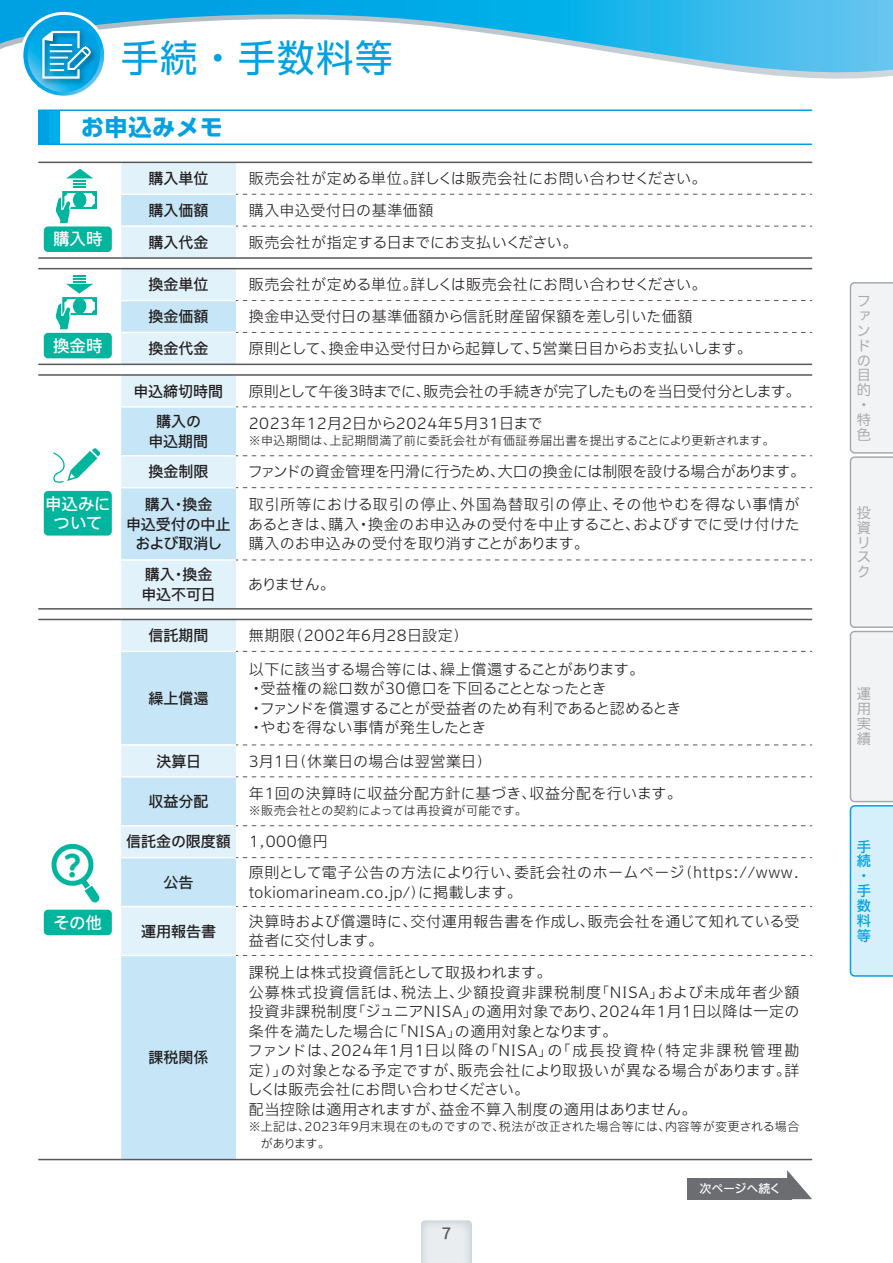
<style>
.page{position:relative;width:893px;height:1263px;background:#fff}
.page>*{position:absolute;margin:0;border:0;box-sizing:border-box;transform-origin:0 0}
.t1{font:37.5px "UD Shin Go Pro";letter-spacing:.04em;color:#00a1e3}
.t2{font:700 28.65px "UD Shin M Go Pro";color:#00b59d}
.t3{font:700 23.25px "UD Shin Go Pro";letter-spacing:.025em;color:#00a1e3}
.t4{font:500 16.5px/19.5px "Iwa UCDA Goth Std";color:#fff;text-align:center}
.t5{font:300 15px/19.5px "Iwa UCDA Goth Std";letter-spacing:.03em;color:#231f20}
.t6{font:300 15px/19.5px "Iwa UCDA Goth Std";letter-spacing:.01em;color:#231f20}
.t7{font:500 15px/19.5px "Iwa UCDA Goth Std";color:#231f20;text-align:center}
.t8{font:300 15px "Iwa UCDA Goth Std";letter-spacing:-.02em;color:#231f20}
.t9{font:300 15px "Iwa UCDA Goth Std";letter-spacing:-.01em;color:#231f20}
.t10{font:500 15px "Iwa UCDA Goth Std";color:#57585a}
.t11{font:100 14.25px/14.9px "Iwa UCDA Goth Std";color:#a8a9ad}
.t12{font:500 14.25px/14.9px "Iwa UCDA Goth Std";color:#00a1e3}
.t13{font:300 12px/16.5px "Iwa UCDA Goth Std";letter-spacing:.03em;color:#231f20}
.t14{font:500 12px "Iwa UCDA Goth Std";letter-spacing:-.015em;color:#fff}
.s1{font-weight:300}
</style>
<div class="page">
<svg style="left:849px;top:282px;width:44px;height:695px"></svg>
<svg style="left:648px;top:58px;width:245px;height:21px"></svg>
<div style="left:20px;top:12px;width:87px;height:87px;border:6px solid #fff;border-radius:50%"></div>
<svg style="left:23px;top:15px;width:81px;height:81px"></svg>
<svg style="left:28px;top:20px;width:72px;height:72px"></svg>
<svg style="left:1px;top:0;width:892px;height:58px"></svg>
<img style="left:38px;top:27px;width:62px;height:60px">
<svg style="left:41px;top:30px;width:50px;height:50px;background:#44b0da"></svg>
<div style="left:38px;top:110px;width:11px;height:34px;background:#00a1e3"></div>
<div style="left:49px;top:110px;width:11px;height:34px;background:#00aee8"></div>
<svg style="left:38px;top:109px;width:22px;height:2px"></svg>
<hr style="left:60px;top:109px;width:752px;height:2px;background:#00a1e3">
<svg style="left:38px;top:144px;width:22px;height:1px"></svg>
<hr style="left:60px;top:144px;width:752px;height:1px;background:#00a1e3">
<div style="left:121px;top:163px;width:115px;height:30px;background:#e1f2fb"></div>
<svg style="left:121px;top:195px;width:115px;height:964px;background:#d1eaf9"></svg>
<hr style="left:38px;top:162px;width:83px;height:1px;background:#57585a">
<hr style="left:121px;top:162px;width:115px;height:1px;background:#57585a">
<hr style="left:236px;top:162px;width:576px;height:1px;background:#57585a">
<hr style="left:38px;top:1159px;width:83px;height:1px;background:#57585a">
<hr style="left:121px;top:1159px;width:115px;height:1px;background:#57585a">
<hr style="left:236px;top:1159px;width:576px;height:1px;background:#57585a">
<hr style="left:121px;top:225px;width:115px;height:2px;background:#fff">
<svg style="left:236px;top:194px;width:576px;height:1px"></svg>
<svg style="left:236px;top:226px;width:576px;height:1px"></svg>
<hr style="left:38px;top:257px;width:83px;height:2px;background:#57585a">
<hr style="left:121px;top:257px;width:115px;height:2px;background:#57585a">
<hr style="left:236px;top:257px;width:576px;height:2px;background:#57585a">
<hr style="left:38px;top:268px;width:83px;height:1px;background:#57585a">
<hr style="left:121px;top:268px;width:115px;height:1px;background:#57585a">
<hr style="left:236px;top:268px;width:576px;height:1px;background:#57585a">
<hr style="left:38px;top:364px;width:83px;height:1px;background:#57585a">
<hr style="left:121px;top:364px;width:115px;height:1px;background:#57585a">
<hr style="left:236px;top:364px;width:576px;height:1px;background:#57585a">
<hr style="left:121px;top:300px;width:115px;height:1px;background:#fff">
<hr style="left:121px;top:332px;width:115px;height:1px;background:#fff">
<svg style="left:236px;top:300px;width:576px;height:1px"></svg>
<svg style="left:236px;top:332px;width:576px;height:1px"></svg>
<hr style="left:38px;top:374px;width:83px;height:2px;background:#57585a">
<hr style="left:121px;top:374px;width:115px;height:2px;background:#57585a">
<hr style="left:236px;top:374px;width:576px;height:2px;background:#57585a">
<hr style="left:38px;top:608px;width:83px;height:2px;background:#57585a">
<hr style="left:121px;top:608px;width:115px;height:2px;background:#57585a">
<hr style="left:236px;top:608px;width:576px;height:2px;background:#57585a">
<hr style="left:38px;top:619px;width:83px;height:1px;background:#57585a">
<hr style="left:121px;top:619px;width:115px;height:1px;background:#57585a">
<hr style="left:236px;top:619px;width:576px;height:1px;background:#57585a">
<hr style="left:121px;top:406px;width:115px;height:2px;background:#fff">
<hr style="left:121px;top:455px;width:115px;height:1px;background:#fff">
<hr style="left:121px;top:487px;width:115px;height:1px;background:#fff">
<hr style="left:121px;top:559px;width:115px;height:2px;background:#fff">
<svg style="left:236px;top:406px;width:576px;height:1px"></svg>
<svg style="left:236px;top:455px;width:576px;height:1px"></svg>
<svg style="left:236px;top:487px;width:576px;height:1px"></svg>
<svg style="left:236px;top:560px;width:576px;height:1px"></svg>
<hr style="left:121px;top:651px;width:115px;height:1px;background:#fff">
<hr style="left:121px;top:744px;width:115px;height:2px;background:#fff">
<hr style="left:121px;top:776px;width:115px;height:1px;background:#fff">
<hr style="left:121px;top:825px;width:115px;height:1px;background:#fff">
<hr style="left:121px;top:857px;width:115px;height:1px;background:#fff">
<hr style="left:121px;top:906px;width:115px;height:1px;background:#fff">
<hr style="left:121px;top:955px;width:115px;height:1px;background:#fff">
<svg style="left:236px;top:651px;width:576px;height:1px"></svg>
<svg style="left:236px;top:744px;width:576px;height:1px"></svg>
<svg style="left:236px;top:776px;width:576px;height:1px"></svg>
<svg style="left:236px;top:825px;width:576px;height:1px"></svg>
<svg style="left:236px;top:857px;width:576px;height:1px"></svg>
<svg style="left:236px;top:906px;width:576px;height:1px"></svg>
<svg style="left:236px;top:955px;width:576px;height:1px"></svg>
<div style="left:44px;top:226px;width:68px;height:26px;background:#00b59d;border-radius:4px"></div>
<svg style="left:56px;top:169px;width:41px;height:54px"></svg>
<div style="left:44px;top:333px;width:68px;height:25px;background:#00b59d;border-radius:4px"></div>
<svg style="left:56px;top:275px;width:41px;height:54px"></svg>
<div style="left:44px;top:491px;width:68px;height:45px;background:#00b59d;border-radius:4px"></div>
<svg style="left:53px;top:448px;width:47px;height:35px"></svg>
<div style="left:44px;top:910px;width:68px;height:25px;background:#00b59d;border-radius:4px"></div>
<svg style="left:51px;top:843px;width:49px;height:60px"></svg>
<div style="left:687px;top:1178px;width:104px;height:21px;background:#6c6d70"></div>
<svg style="left:787px;top:1170px;width:25px;height:29px"></svg>
<svg style="left:421px;top:1220px;width:51px;height:43px;background:#e4e8eb"></svg>
<svg style="left:0;top:0;width:1px;height:49px"></svg>
<h1 class="t1" style="left:121px;top:28px;width:273px">手続・手数料等</h1>
<h3 class="t3" style="left:81px;top:108px;width:144px">お申込みメモ</h3>
<p class="t7" style="left:149px;top:168px;width:61px">購入単位</p>
<p class="t5" style="left:249px;top:168px;width:459px">販売会社が定める単位。詳しくは販売会社にお問い合わせください。</p>
<p class="t7" style="left:149px;top:199px;width:61px">購入価額</p>
<p class="t5" style="left:249px;top:200px;width:186px">購入申込受付日の基準価額</p>
<p class="t7" style="left:149px;top:231px;width:61px">購入代金</p>
<p class="t5" style="left:249px;top:231px;width:330px">販売会社が指定する日までにお支払いください。</p>
<p class="t7" style="left:149px;top:274px;width:61px">換金単位</p>
<p class="t5" style="left:249px;top:274px;width:459px">販売会社が定める単位。詳しくは販売会社にお問い合わせください。</p>
<p class="t7" style="left:149px;top:306px;width:61px">換金価額</p>
<p class="t5" style="left:249px;top:306px;width:445px">換金申込受付日の基準価額から信託財産留保額を差し引いた価額</p>
<p class="t7" style="left:149px;top:338px;width:61px">換金代金</p>
<p class="t6" style="left:249px;top:338px;width:505px">原則として、換金申込受付日から起算して、5営業日目からお支払いします。</p>
<p class="t7" style="left:134px;top:380px;width:91px">申込締切時間</p>
<p class="t8" style="left:249px;top:381px;width:553px">原則として午後3時までに、販売会社の手続きが完了したものを当日受付分とします。</p>
<p class="t7" style="left:149px;top:411px;width:61px">購入の申込期間</p>
<p class="t5" style="left:249px;top:413px;width:295px">2023年12月2日から2024年5月31日まで</p>
<p class="t4" style="left:53px;top:228px;width:51px">購入時</p>
<p class="t4" style="left:53px;top:335px;width:51px">換金時</p>
<p class="t13" style="left:249px;top:432px;width:527px">※申込期間は、上記期間満了前に委託会社が有価証券届出書を提出することにより更新されます。</p>
<p class="t4" style="left:45px;top:493px;width:67px">申込みについて</p>
<h2 class="t2" style="left:64px;top:843px;width:18px">?</h2>
<p class="t4" style="left:53px;top:911px;width:50px">その他</p>
<p class="t7" style="left:149px;top:461px;width:61px">換金制限</p>
<p class="t9" style="left:248px;top:461px;width:559px">ファンドの資金管理を円滑に行うため、大口の換金には制限を設ける場合があります。</p>
<p class="t7" style="left:126px;top:494px;width:106px">購入・換金<br>申込受付の中止および取消し</p>
<p class="t5" style="left:248px;top:494px;width:553px;text-align:justify">取引所等における取引の停止、外国為替取引の停止、その他やむを得ない事情があるときは、購入・換金のお申込みの受付を中止すること、およびすでに受け付けた購入のお申込みの受付を取り消すことがあります。</p>
<p class="t7" style="left:142px;top:564px;width:76px;text-align:left">購入・換金申込不可日</p>
<p class="t5" style="left:248px;top:574px;width:88px">ありません。</p>
<p class="t7" style="left:149px;top:625px;width:61px">信託期間</p>
<p class="t5" style="left:249px;top:625px;width:221px">無期限（2002年6月28日設定）</p>
<p class="t7" style="left:149px;top:687px;width:61px">繰上償還</p>
<p class="t6" style="left:249px;top:658px;width:434px">以下に該当する場合等には、繰上償還することがあります。<br>・受益権の総口数が30億口を下回ることとなったとき<br>・ファンドを償還することが受益者のため有利であると認めるとき・やむを得ない事情が発生したとき</p>
<p class="t7" style="left:157px;top:750px;width:46px">決算日</p>
<p class="t5" style="left:249px;top:750px;width:244px">3月1日（休業日の場合は翌営業日）</p>
<p class="t7" style="left:149px;top:790px;width:61px">収益分配</p>
<p class="t5" style="left:249px;top:783px;width:435px">年1回の決算時に収益分配方針に基づき、収益分配を行います。</p>
<p class="t13" style="left:249px;top:802px;width:280px">※販売会社との契約によっては再投資が可能です。</p>
<p class="t7" style="left:126px;top:831px;width:203px">信託金の限度額 <span class="s1">1,000億円</span></p>
<p class="t7" style="left:164px;top:871px;width:31px">公告</p>
<p class="t5" style="left:249px;top:862px;width:552px">原則として電子公告の方法により行い、委託会社のホームページ（https://www. tokiomarineam.co.jp/）に掲載します。</p>
<p class="t7" style="left:141px;top:920px;width:76px">運用報告書</p>
<p class="t5" style="left:249px;top:911px;width:552px">決算時および償還時に、交付運用報告書を作成し、販売会社を通じて知れている受益者に交付します。</p>
<p class="t7" style="left:149px;top:1047px;width:62px">課税関係</p>
<p class="t5" style="left:247px;top:962px;width:554px">課税上は株式投資信託として取扱われます。<br>公募株式投資信託は、税法上、少額投資非課税制度「NISA」および未成年者少額投資非課税制度「ジュニアNISA」の適用対象であり、2024年1月1日以降は一定の条件を満たした場合に「NISA」の適用対象となります。<br>ファンドは、2024年1月1日以降の「NISA」の「成長投資枠（特定非課税管理勘定）」の対象となる予定ですが、販売会社により取扱いが異なる場合があります。詳しくは販売会社にお問い合わせください。<br>配当控除は適用されますが、益金不算入制度の適用はありません。</p>
<p class="t13" style="left:261px;top:1118px;width:540px;text-indent:-12px">※上記は、2023年9月末現在のものですので、税法が改正された場合等には、内容等が変更される場合があります。</p>
<p class="t10" style="left:441px;top:1222px;width:12px">7</p>
<p class="t14" style="left:699px;top:1180px;width:83px">次ページへ続く</p>
<p class="t11" style="left:857px;top:292px;width:15px">ファンドの目的・特色</p>
<p class="t11" style="left:857px;top:504px;width:15px">投資リスク</p>
<p class="t11" style="left:857px;top:686px;width:15px;text-align:justify">運用実績</p>
<p class="t12" style="left:857px;top:838px;width:15px">手続・手数料等</p>
</div>
